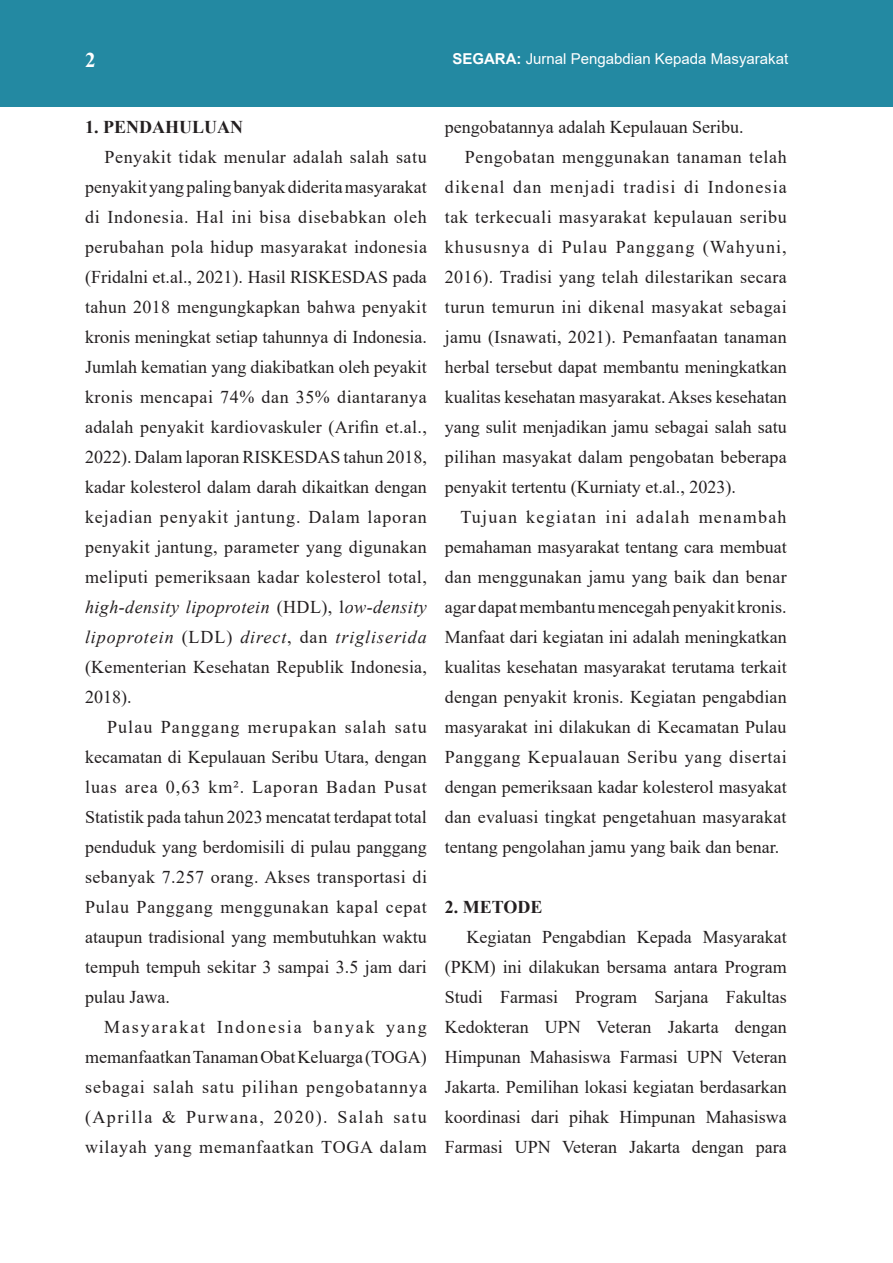
<style>
.page{position:relative;width:893px;height:1263px;background:#fff}
.page>*{position:absolute;margin:0;border:0;box-sizing:border-box;transform-origin:0 0}
.t1{font:700 21px "Times New Roman";color:#fff}
.t2{font:18px/30px "Times New Roman";color:#231f20;text-align:justify}
.t3{font:700 18px "Times New Roman";color:#231f20}
.t4{font:15px "Arial";color:#fff}
.s1{font-weight:700}
.s2{font-style:italic}
</style>
<div class="page">
<div style="left:0;top:0;width:893px;height:106px;background:#2389a2"></div>
<p class="t1" style="left:85px;top:45px;width:12px">2</p>
<p class="t4" style="left:452px;top:48px;width:337px"><span class="s1">SEGARA:</span> Jurnal Pengabdian Kepada Masyarakat</p>
<p class="t3" style="left:85px;top:114px;width:159px">1. PENDAHULUAN</p>
<p class="t2" style="left:85px;top:141px;width:343px;text-indent:20px">Penyakit tidak menular adalah salah satu penyakit yang paling banyak diderita masyarakat di Indonesia. Hal ini bisa disebabkan oleh perubahan pola hidup masyarakat indonesia (Fridalni et.al., 2021). Hasil RISKESDAS pada tahun 2018 mengungkapkan bahwa penyakit kronis meningkat setiap tahunnya di Indonesia.<br>Jumlah kematian yang diakibatkan oleh peyakit kronis mencapai 74% dan 35% diantaranya adalah penyakit kardiovaskuler (Arifin et.al., 2022). Dalam laporan RISKESDAS tahun 2018, kadar kolesterol dalam darah dikaitkan dengan kejadian penyakit jantung. Dalam laporan penyakit jantung, parameter yang digunakan meliputi pemeriksaan kadar kolesterol total, <span class="s2">high-density lipoprotein</span> (HDL), l<span class="s2">ow-density lipoprotein</span> (LDL) <span class="s2">direct</span>, dan <span class="s2">trigliserida </span>(Kementerian Kesehatan Republik Indonesia, 2018).</p>
<p class="t2" style="left:85px;top:711px;width:343px;text-indent:22px">Pulau Panggang merupakan salah satu kecamatan di Kepulauan Seribu Utara, dengan luas area 0,63 km². Laporan Badan Pusat Statistik pada tahun 2023 mencatat terdapat total penduduk yang berdomisili di pulau panggang sebanyak 7.257 orang. Akses transportasi di Pulau Panggang menggunakan kapal cepat ataupun tradisional yang membutuhkan waktu tempuh tempuh sekitar 3 sampai 3.5 jam dari pulau Jawa.</p>
<p class="t2" style="left:85px;top:1011px;width:343px;text-indent:19px">Masyarakat Indonesia banyak yang memanfaatkan Tanaman Obat Keluarga (TOGA) sebagai salah satu pilihan pengobatannya (Aprilla &amp; Purwana, 2020). Salah satu wilayah yang memanfaatkan TOGA dalam</p>
<p class="t2" style="left:445px;top:111px;width:300px">pengobatannya adalah Kepulauan Seribu.</p>
<p class="t2" style="left:445px;top:141px;width:343px;text-indent:20px">Pengobatan menggunakan tanaman telah dikenal dan menjadi tradisi di Indonesia tak terkecuali masyarakat kepulauan seribu khususnya di Pulau Panggang (Wahyuni, 2016). Tradisi yang telah dilestarikan secara turun temurun ini dikenal masyakat sebagai jamu (Isnawati, 2021). Pemanfaatan tanaman herbal tersebut dapat membantu meningkatkan kualitas kesehatan masyarakat. Akses kesehatan yang sulit menjadikan jamu sebagai salah satu pilihan masyakat dalam pengobatan beberapa penyakit tertentu (Kurniaty et.al., 2023).</p>
<p class="t2" style="left:445px;top:501px;width:343px;text-indent:15px">Tujuan kegiatan ini adalah menambah pemahaman masyarakat tentang cara membuat dan menggunakan jamu yang baik dan benar agar dapat membantu mencegah penyakit kronis.<br>Manfaat dari kegiatan ini adalah meningkatkan kualitas kesehatan masyarakat terutama terkait dengan penyakit kronis. Kegiatan pengabdian masyarakat ini dilakukan di Kecamatan Pulau Panggang Kepualauan Seribu yang disertai dengan pemeriksaan kadar kolesterol masyakat dan evaluasi tingkat pengetahuan masyarakat tentang pengolahan jamu yang baik dan benar.</p>
<p class="t3" style="left:445px;top:894px;width:99px">2. METODE</p>
<p class="t2" style="left:445px;top:921px;width:343px;text-indent:22px">Kegiatan Pengabdian Kepada Masyarakat (PKM) ini dilakukan bersama antara Program Studi Farmasi Program Sarjana Fakultas Kedokteran UPN Veteran Jakarta dengan Himpunan Mahasiswa Farmasi UPN Veteran Jakarta. Pemilihan lokasi kegiatan berdasarkan koordinasi dari pihak Himpunan Mahasiswa Farmasi UPN Veteran Jakarta dengan para</p>
</div>
